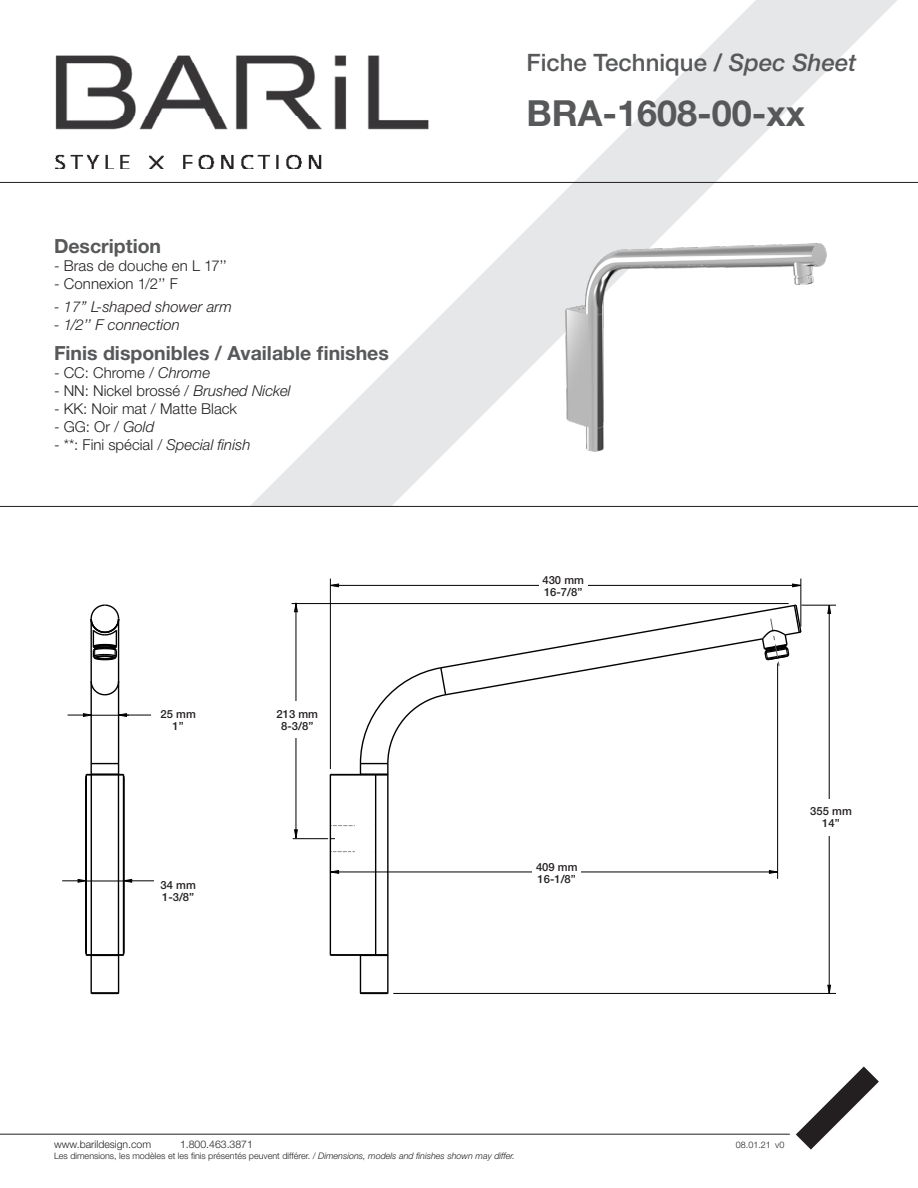
<style>
.page{position:relative;width:918px;height:1188px;background:#fff}
.page>*{position:absolute;margin:0;border:0;box-sizing:border-box;transform-origin:0 0}
.t1{font:700 36px "Helvetica Neue LT Std";color:#57585a}
.t2{font:500 24px "Helvetica Neue LT Std";color:#57585a}
.t3{font:700 19.5px "Helvetica Neue LT Std";color:#57585a}
.t4{font:300 15px "Helvetica Neue LT Std";color:#231f20}
.t5{font:italic 300 15px "Helvetica Neue LT Std";letter-spacing:.005em;color:#231f20}
.t6{font:500 11.25px "Helvetica Neue LT Std";color:#231f20}
.t7{font:300 10.5px "Helvetica Neue LT Std";color:#231f20}
.t8{font:300 9px "Helvetica Neue LT Std";color:#231f20}
.s1{font-style:italic}
</style>
<div class="page">
<svg style="left:250px;top:0;width:648px;height:506px"></svg>
<img style="left:54px;top:54px;width:378px;height:128px">
<hr style="left:0;top:182px;width:918px;height:1px;background:#231f20">
<hr style="left:0;top:506px;width:918px;height:1px;background:#231f20">
<hr style="left:0;top:1134px;width:790px;height:1px;background:#231f20">
<svg style="left:796px;top:1066px;width:83px;height:84px"></svg>
<img style="left:539px;top:194px;width:311px;height:304px">
<svg style="left:331px;top:851px;width:24px;height:1px"></svg>
<svg style="left:792px;top:583px;width:9px;height:5px"></svg>
<svg style="left:331px;top:583px;width:8px;height:5px"></svg>
<svg style="left:125px;top:879px;width:7px;height:4px"></svg>
<svg style="left:769px;top:870px;width:8px;height:4px"></svg>
<svg style="left:331px;top:870px;width:8px;height:4px"></svg>
<svg style="left:827px;top:984px;width:4px;height:9px"></svg>
<svg style="left:827px;top:604px;width:4px;height:10px"></svg>
<hr style="left:330px;top:775px;width:1px;height:180px;background:#000">
<hr style="left:360px;top:955px;width:1px;height:38px;background:#000">
<hr style="left:375px;top:775px;width:1px;height:180px;background:#000">
<hr style="left:387px;top:775px;width:2px;height:180px;background:#000">
<hr style="left:387px;top:955px;width:2px;height:38px;background:#000">
<hr style="left:330px;top:954px;width:58px;height:2px;background:#000">
<hr style="left:331px;top:774px;width:57px;height:1px;background:#000">
<hr style="left:85px;top:778px;width:1px;height:174px;background:#000">
<hr style="left:86px;top:775px;width:1px;height:180px;background:#000">
<hr style="left:91px;top:955px;width:1px;height:38px;background:#000">
<hr style="left:91px;top:619px;width:1px;height:155px;background:#000">
<hr style="left:91px;top:775px;width:1px;height:180px;background:#000">
<hr style="left:118px;top:775px;width:1px;height:180px;background:#000">
<hr style="left:118px;top:955px;width:1px;height:38px;background:#000">
<hr style="left:118px;top:619px;width:1px;height:155px;background:#000">
<hr style="left:123px;top:778px;width:2px;height:174px;background:#000">
<svg style="left:92px;top:763px;width:26px;height:1px"></svg>
<svg style="left:359px;top:992px;width:30px;height:3px"></svg>
<svg style="left:90px;top:992px;width:30px;height:3px"></svg>
<svg style="left:359px;top:953px;width:30px;height:4px"></svg>
<svg style="left:359px;top:604px;width:443px;height:172px"></svg>
<svg style="left:85px;top:773px;width:40px;height:6px"></svg>
<svg style="left:85px;top:950px;width:40px;height:7px"></svg>
<svg style="left:90px;top:604px;width:30px;height:57px"></svg>
<svg style="left:90px;top:680px;width:30px;height:16px"></svg>
<hr style="left:330px;top:579px;width:1px;height:190px;background:#000">
<hr style="left:393px;top:993px;width:443px;height:1px;background:#000">
<hr style="left:330px;top:872px;width:448px;height:1px;background:#000">
<hr style="left:802px;top:605px;width:34px;height:1px;background:#000">
<hr style="left:777px;top:663px;width:1px;height:216px;background:#000">
<hr style="left:330px;top:585px;width:471px;height:1px;background:#000">
<hr style="left:801px;top:579px;width:1px;height:48px;background:#000">
<hr style="left:829px;top:605px;width:1px;height:388px;background:#000">
<hr style="left:123px;top:881px;width:33px;height:1px;background:#000">
<svg style="left:62px;top:879px;width:23px;height:4px"></svg>
<hr style="left:85px;top:881px;width:38px;height:1px;background:#000">
<svg style="left:117px;top:713px;width:10px;height:4px"></svg>
<hr style="left:118px;top:715px;width:33px;height:1px;background:#000">
<svg style="left:68px;top:713px;width:24px;height:4px"></svg>
<hr style="left:91px;top:715px;width:38px;height:1px;background:#000">
<svg style="left:293px;top:825px;width:62px;height:14px"></svg>
<svg style="left:294px;top:604px;width:4px;height:9px"></svg>
<hr style="left:296px;top:603px;width:1px;height:235px;background:#000">
<hr style="left:292px;top:603px;width:497px;height:1px;background:#000">
<div style="left:154px;top:873px;width:48px;height:36px;background:#fff"></div>
<div style="left:532px;top:855px;width:49px;height:36px;background:#fff"></div>
<div style="left:539px;top:575px;width:49px;height:23px;background:#fff"></div>
<div style="left:807px;top:799px;width:48px;height:36px;background:#fff"></div>
<div style="left:273px;top:702px;width:49px;height:36px;background:#fff"></div>
<h2 class="t2" style="left:526px;top:48px;width:331px">Fiche Technique / <span class="s1">Spec Sheet</span></h2>
<p class="t3" style="left:54px;top:234px;width:109px">Description</p>
<p class="t4" style="left:54px;top:257px;width:175px">- Bras de douche en L 17’’</p>
<p class="t4" style="left:54px;top:275px;width:125px">- Connexion 1/2’’ F</p>
<p class="t5" style="left:54px;top:298px;width:180px">- 17’’ L-shaped shower arm</p>
<p class="t5" style="left:54px;top:316px;width:127px">- 1/2’’ F connection</p>
<p class="t3" style="left:54px;top:341px;width:336px">Finis disponibles / Available finishes</p>
<p class="t4" style="left:54px;top:363px;width:158px">- CC: Chrome / <span class="s1">Chrome</span></p>
<p class="t4" style="left:54px;top:381px;width:238px">- NN: Nickel brossé / <span class="s1">Brushed Nickel</span></p>
<p class="t4" style="left:54px;top:399px;width:185px">- KK: Noir mat / Matte Black</p>
<p class="t4" style="left:54px;top:417px;width:102px">- GG: Or / <span class="s1">Gold</span></p>
<p class="t4" style="left:54px;top:435px;width:198px">- **: Fini spécial / <span class="s1">Special finish</span></p>
<p class="t6" style="left:161px;top:707px;width:37px">25 mm</p>
<p class="t6" style="left:173px;top:719px;width:13px">1”</p>
<p class="t6" style="left:161px;top:878px;width:37px">34 mm</p>
<p class="t6" style="left:162px;top:890px;width:34px">1-3/8”</p>
<p class="t6" style="left:277px;top:707px;width:43px">213 mm</p>
<p class="t6" style="left:281px;top:719px;width:34px">8-3/8”</p>
<p class="t1" style="left:526px;top:91px;width:280px">BRA-1608-00-xx</p>
<p class="t6" style="left:542px;top:574px;width:43px">430 mm</p>
<p class="t6" style="left:544px;top:586px;width:40px">16-7/8”</p>
<p class="t6" style="left:536px;top:860px;width:43px">409 mm</p>
<p class="t6" style="left:538px;top:872px;width:40px">16-1/8”</p>
<p class="t6" style="left:810px;top:804px;width:43px">355 mm</p>
<p class="t6" style="left:822px;top:816px;width:19px">14”</p>
<p class="t7" style="left:54px;top:1138px;width:99px">www.barildesign.com</p>
<p class="t7" style="left:180px;top:1138px;width:74px">1.800.463.3871</p>
<p class="t8" style="left:736px;top:1139px;width:37px">08.01.21</p>
<p class="t8" style="left:54px;top:1150px;width:463px">Les dimensions, les modèles et les finis présentés peuvent différer. / <span class="s1">Dimensions, models and finishes shown may differ.</span></p>
<p class="t8" style="left:775px;top:1140px;width:11px">v0</p>
</div>
